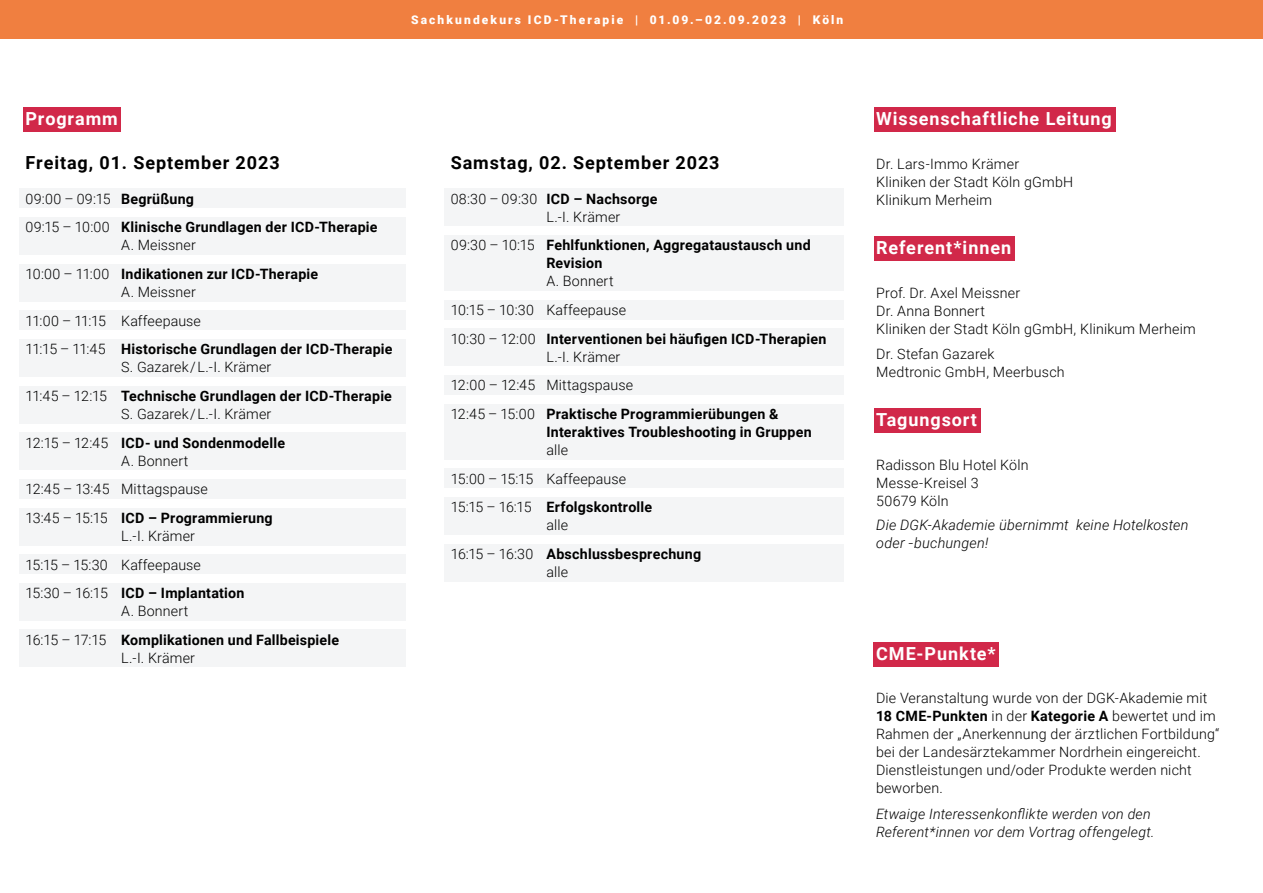
<style>
.page{position:relative;width:1263px;height:893px;background:#fff}
.page>*{position:absolute;margin:0;border:0;box-sizing:border-box;transform-origin:0 0}
.t1{font:700 18px "Roboto";letter-spacing:.05em;color:#fff}
.t2{font:700 18px "Roboto";letter-spacing:.05em;color:#000}
.t3{font:italic 300 14.4px/18px "Roboto";letter-spacing:.015em;color:#000}
.t4{font:300 14.25px/18px "Roboto";letter-spacing:.015em;color:#000}
.t5{font:700 14.25px/28.7px "Roboto";letter-spacing:.015em;color:#000}
.t6{font:italic 300 14.25px/18px "Roboto";letter-spacing:.015em;color:#000}
.t7{font:900 12px "Roboto";letter-spacing:.175em;color:#fff}
.s1{font-weight:300}
.s2{font-weight:700}
</style>
<div class="page">
<div style="left:0;top:0;width:1263px;height:38px;background:#f07f40"></div>
<div style="left:23px;top:107px;width:98px;height:25px;background:#d12849"></div>
<div style="left:874px;top:107px;width:241px;height:25px;background:#d12849"></div>
<div style="left:874px;top:236px;width:140px;height:25px;background:#d12849"></div>
<div style="left:874px;top:408px;width:106px;height:24px;background:#d12849"></div>
<div style="left:19px;top:189px;width:386px;height:19px;background:#f4f5f6"></div>
<div style="left:19px;top:218px;width:386px;height:37px;background:#f4f5f6"></div>
<div style="left:19px;top:264px;width:386px;height:37px;background:#f4f5f6"></div>
<div style="left:19px;top:311px;width:386px;height:19px;background:#f4f5f6"></div>
<div style="left:19px;top:339px;width:386px;height:38px;background:#f4f5f6"></div>
<div style="left:19px;top:386px;width:386px;height:37px;background:#f4f5f6"></div>
<div style="left:19px;top:433px;width:386px;height:37px;background:#f4f5f6"></div>
<div style="left:19px;top:479px;width:386px;height:19px;background:#f4f5f6"></div>
<div style="left:19px;top:508px;width:386px;height:37px;background:#f4f5f6"></div>
<div style="left:19px;top:555px;width:386px;height:19px;background:#f4f5f6"></div>
<div style="left:19px;top:583px;width:386px;height:37px;background:#f4f5f6"></div>
<div style="left:19px;top:630px;width:386px;height:37px;background:#f4f5f6"></div>
<div style="left:444px;top:189px;width:400px;height:37px;background:#f4f5f6"></div>
<div style="left:444px;top:236px;width:400px;height:55px;background:#f4f5f6"></div>
<div style="left:444px;top:300px;width:400px;height:19px;background:#f4f5f6"></div>
<div style="left:444px;top:329px;width:400px;height:37px;background:#f4f5f6"></div>
<div style="left:444px;top:375px;width:400px;height:20px;background:#f4f5f6"></div>
<div style="left:444px;top:404px;width:400px;height:55px;background:#f4f5f6"></div>
<div style="left:444px;top:469px;width:400px;height:19px;background:#f4f5f6"></div>
<div style="left:444px;top:497px;width:400px;height:37px;background:#f4f5f6"></div>
<div style="left:444px;top:544px;width:400px;height:37px;background:#f4f5f6"></div>
<div style="left:874px;top:642px;width:125px;height:25px;background:#d12849"></div>
<p class="t7" style="left:411px;top:11px;width:434px">Sachkundekurs ICD-Therapie | 01.09.–02.09.2023 | Köln</p>
<p class="t1" style="left:26px;top:106px;width:94px">Programm</p>
<p class="t2" style="left:26px;top:150px;width:256px">Freitag, 01. September 2023</p>
<p class="t5" style="left:26px;top:184px;width:353px"><span class="s1">09:00 – 09:15</span> Begrüßung<br><span class="s1">09:15 – 10:00</span> Klinische Grundlagen der ICD-Therapie</p>
<p class="t5" style="left:26px;top:231px;width:294px;text-indent:96px"><span class="s1">A. Meissner<br>10:00 – 11:00</span> Indikationen zur ICD-Therapie</p>
<p class="t4" style="left:26px;top:277px;width:368px;line-height:28.7px;text-indent:96px">A. Meissner<br>11:00 – 11:15 Kaffeepause<br>11:15 – 11:45 <span class="s2">Historische Grundlagen der ICD-Therapie</span></p>
<p class="t5" style="left:26px;top:352px;width:368px;text-indent:96px"><span class="s1">S. Gazarek / L.-I. Krämer<br>11:45 – 12:15</span> Technische Grundlagen der ICD-Therapie</p>
<p class="t4" style="left:26px;top:399px;width:261px;line-height:28.7px;text-indent:96px">S. Gazarek / L.-I. Krämer<br>12:15 – 12:45 <span class="s2">ICD- und Sondenmodelle</span></p>
<p class="t4" style="left:26px;top:446px;width:249px;line-height:28.7px;text-indent:96px">A. Bonnert<br>12:45 – 13:45 Mittagspause<br>13:45 – 15:15 <span class="s2">ICD – Programmierung</span></p>
<p class="t4" style="left:26px;top:521px;width:220px;line-height:28.7px;text-indent:96px">L.-I. Krämer<br>15:15 – 15:30 Kaffeepause<br>15:30 – 16:15 <span class="s2">ICD – Implantation</span></p>
<p class="t5" style="left:26px;top:596px;width:315px;text-indent:96px"><span class="s1">A. Bonnert<br>16:15 – 17:15</span> Komplikationen und Fallbeispiele</p>
<p class="t4" style="left:121px;top:648px;width:75px">L.-I. Krämer</p>
<p class="t2" style="left:451px;top:150px;width:270px">Samstag, 02. September 2023</p>
<p class="t4" style="left:546px;top:189px;width:113px;text-indent:-96px">08:30 – 09:30 <span class="s2">ICD – Nachsorge<br></span>L.-I. Krämer</p>
<p class="t5" style="left:546px;top:236px;width:266px;line-height:18px;text-indent:-96px"><span class="s1">09:30 – 10:15</span> Fehlfunktionen, Aggregataustausch und<br>Revision</p>
<p class="t4" style="left:451px;top:267px;width:377px;line-height:28.7px;text-indent:96px">A. Bonnert<br>10:15 – 10:30 Kaffeepause<br>10:30 – 12:00 <span class="s2">Interventionen bei häufigen ICD-Therapien</span></p>
<p class="t4" style="left:451px;top:342px;width:329px;line-height:28.7px;text-indent:96px">L.-I. Krämer<br>12:00 – 12:45 Mittagspause<br>12:45 – 15:00 <span class="s2">Praktische Programmierübungen &amp;</span></p>
<p class="t5" style="left:546px;top:417px;width:267px">Interaktives Troubleshooting in Gruppen</p>
<p class="t4" style="left:451px;top:435px;width:203px;line-height:28.7px;text-indent:96px">alle<br>15:00 – 15:15 Kaffeepause<br>15:15 – 16:15 <span class="s2">Erfolgskontrolle</span></p>
<p class="t5" style="left:451px;top:510px;width:252px;text-indent:96px"><span class="s1">alle<br>16:15 – 16:30</span> Abschlussbesprechung</p>
<p class="t4" style="left:546px;top:562px;width:23px">alle</p>
<p class="t1" style="left:876px;top:106px;width:237px">Wissenschaftliche Leitung</p>
<p class="t4" style="left:876px;top:155px;width:199px">Dr. Lars-Immo Krämer<br>Kliniken der Stadt Köln gGmbH<br>Klinikum Merheim</p>
<p class="t1" style="left:876px;top:235px;width:136px">Referent*innen</p>
<p class="t4" style="left:876px;top:284px;width:321px">Prof. Dr. Axel Meissner<br>Dr. Anna Bonnert<br>Kliniken der Stadt Köln gGmbH, Klinikum Merheim</p>
<p class="t4" style="left:876px;top:344px;width:190px">Dr. Stefan Gazarek<br>Medtronic GmbH, Meerbusch</p>
<p class="t1" style="left:876px;top:407px;width:102px">Tagungsort</p>
<p class="t4" style="left:876px;top:455px;width:154px">Radisson Blu Hotel Köln<br>Messe-Kreisel 3<br>50679 Köln</p>
<p class="t3" style="left:876px;top:516px;width:314px">Die DGK-Akademie übernimmt keine Hotelkosten oder -buchungen!</p>
<p class="t1" style="left:876px;top:641px;width:121px">CME-Punkte*</p>
<p class="t4" style="left:876px;top:688px;width:345px">Die Veranstaltung wurde von der DGK-Akademie mit <span class="s2">18 CME-Punkten</span> in der <span class="s2">Kategorie A</span> bewertet und im Rahmen der „Anerkennung der ärztlichen Fortbildung“ bei der Landesärztekammer Nordrhein eingereicht.<br>Dienstleistungen und/oder Produkte werden nicht beworben.</p>
<p class="t6" style="left:876px;top:805px;width:280px">Etwaige Interessenkonflikte werden von den<br>Referent*innen vor dem Vortrag offengelegt.</p>
</div>
